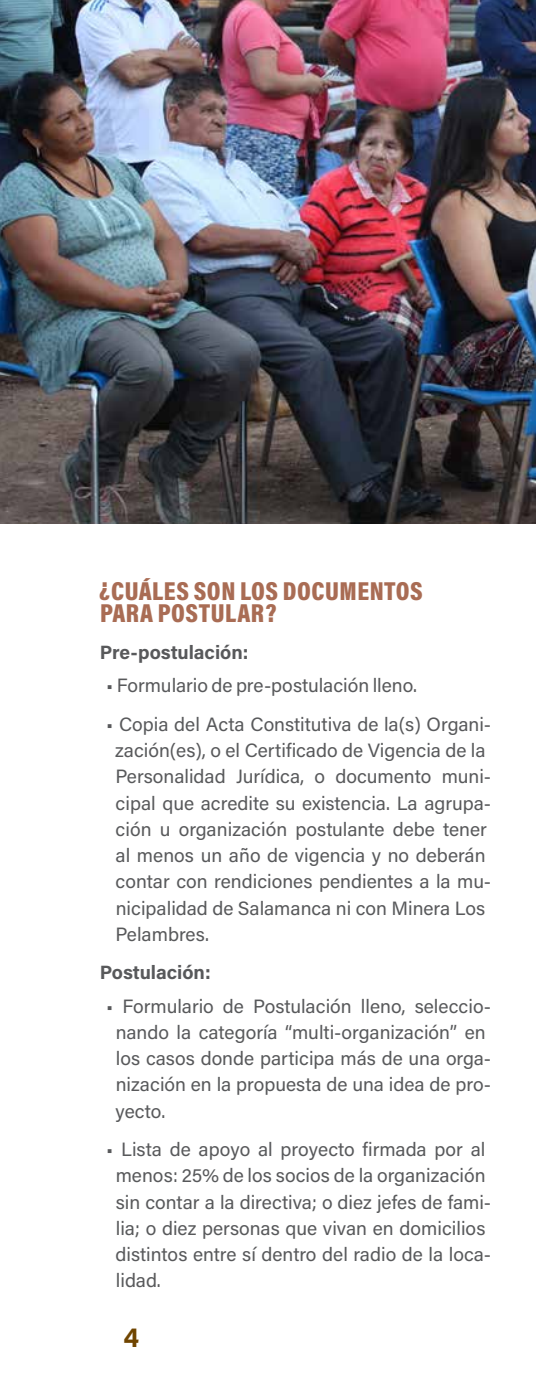
<style>
.page{position:relative;width:536px;height:1389px;background:#fff}
.page>*{position:absolute;margin:0;border:0;box-sizing:border-box;transform-origin:0 0}
.t1{font:700 28px "Acumin Pro";color:#704500}
.t2{font:900 26.25px/22.8px "Acumin Pro Cond";letter-spacing:.02em;color:#a96c54}
.t3{font:19.25px/26.2px "Acumin Pro";color:#58595b}
.t4{font:700 19.25px "Acumin Pro";color:#58595b}
</style>
<div class="page">
<img style="left:0;top:0;width:536px;height:524px">
<h2 class="t2" style="left:99px;top:579px;width:325px">¿CUÁLES SON LOS DOCUMENTOS<br>PARA POSTULAR?</h2>
<p class="t4" style="left:100px;top:639px;width:150px">Pre-postulación:</p>
<p class="t3" style="left:106px;top:672px;width:312px">• Formulario de pre-postulación lleno.</p>
<p class="t3" style="left:115px;top:710px;width:377px;text-indent:-9px">• Copia del Acta Constitutiva de la(s) Organi&shy;zación(es), o el Certificado de Vigencia de la Personalidad Jurídica, o documento muni&shy;cipal que acredite su existencia. La agrupa&shy;ción u organización postulante debe tener al menos un año de vigencia y no deberán contar con rendiciones pendientes a la mu&shy;nicipalidad de Salamanca ni con Minera Los Pelambres.</p>
<p class="t4" style="left:100px;top:959px;width:112px">Postulación:</p>
<p class="t3" style="left:115px;top:992px;width:377px;text-indent:-9px">• Formulario de Postulación lleno, seleccio&shy;nando la categoría “multi-organización” en los casos donde participa más de una orga&shy;nización en la propuesta de una idea de pro&shy;yecto.</p>
<p class="t3" style="left:116px;top:1135px;width:377px;text-indent:-10px">• Lista de apoyo al proyecto firmada por al menos: 25% de los socios de la organización sin contar a la directiva; o diez jefes de fami&shy;lia; o diez personas que vivan en domicilios distintos entre sí dentro del radio de la loca&shy;lidad.</p>
<h1 class="t1" style="left:124px;top:1317px;width:17px">4</h1>
</div>
